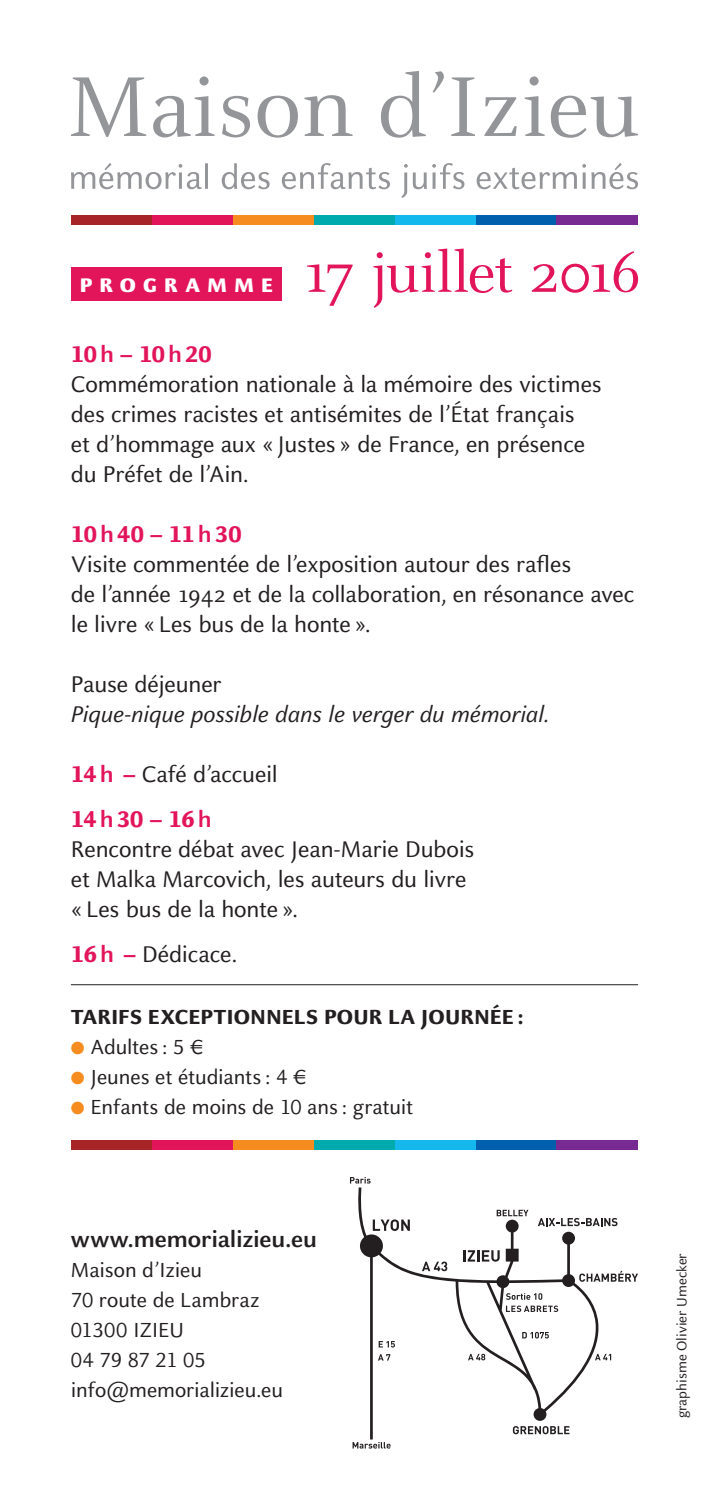
<style>
.page{position:relative;width:709px;height:1489px;background:#fff}
.page>*{position:absolute;margin:0;border:0;box-sizing:border-box;transform-origin:0 0}
.t1{font:25px/30px "Celeste Sans";letter-spacing:-.005em;color:#231f20}
.t2{font:italic 25px "Celeste Sans";letter-spacing:-.01em;color:#231f20}
.t3{font:800 25px "Celeste Sans SC";letter-spacing:-.015em;color:#e3155a}
.t4{font:700 25px "Celeste Sans";color:#231f20}
.t5{font:22.5px "Celeste Sans";letter-spacing:-.005em;color:#231f20}
.t6{font:800 22.5px "Celeste Sans";color:#231f20}
.t7{font:22.5px "Celeste Sans SC";color:#231f20}
.t8{font:900 21.75px "Celeste Sans";letter-spacing:.325em;color:#fff}
.t9{font:15px "Celeste Sans";color:#231f20}
.s1{font-family:"Celeste Sans";font-weight:700}
.s2{font-family:"Celeste Sans SC";font-weight:800;color:#e3155a}
.s3{font-weight:700;color:#e3155a}
.s4{color:#f68b1f}
.s5{font-family:"Celeste Sans SC"}
.s6{font-family:"Celeste Sans"}
</style>
<div class="page">
<div style="left:71px;top:215px;width:81px;height:10px;background:#a72427"></div>
<div style="left:152px;top:215px;width:81px;height:10px;background:#e3155a"></div>
<div style="left:233px;top:215px;width:81px;height:10px;background:#f68b1f"></div>
<div style="left:314px;top:215px;width:81px;height:10px;background:#00aaad"></div>
<div style="left:395px;top:215px;width:80px;height:10px;background:#15b8ec"></div>
<div style="left:475px;top:215px;width:81px;height:10px;background:#0160ae"></div>
<div style="left:556px;top:215px;width:82px;height:10px;background:#772a91"></div>
<div style="left:71px;top:1140px;width:81px;height:10px;background:#a72427"></div>
<div style="left:152px;top:1140px;width:81px;height:10px;background:#e3155a"></div>
<div style="left:233px;top:1140px;width:81px;height:10px;background:#f68b1f"></div>
<div style="left:314px;top:1140px;width:81px;height:10px;background:#00aaad"></div>
<div style="left:395px;top:1140px;width:80px;height:10px;background:#15b8ec"></div>
<div style="left:475px;top:1140px;width:81px;height:10px;background:#0160ae"></div>
<div style="left:556px;top:1140px;width:82px;height:10px;background:#772a91"></div>
<svg style="left:71px;top:71px;width:567px;height:67px"></svg>
<svg style="left:71px;top:163px;width:567px;height:35px"></svg>
<div style="left:71px;top:267px;width:211px;height:34px;background:#e3155a"></div>
<svg style="left:307px;top:248px;width:331px;height:60px"></svg>
<hr style="left:71px;top:984px;width:567px;height:1px;background:#231f20">
<svg style="left:601px;top:1218px;width:16px;height:8px"></svg>
<svg style="left:600px;top:1270px;width:38px;height:11px"></svg>
<svg style="left:350px;top:1177px;width:20px;height:6px"></svg>
<svg style="left:352px;top:1442px;width:38px;height:6px"></svg>
<svg style="left:600px;top:1353px;width:11px;height:7px"></svg>
<svg style="left:358px;top:1187px;width:242px;height:252px"></svg>
<svg style="left:506px;top:1305px;width:52px;height:6px"></svg>
<p class="t8" style="left:80px;top:272px;width:194px">PROGRAMME</p>
<p class="t3" style="left:71px;top:339px;width:142px">10<span class="s1">h</span> – 10<span class="s1">h</span>20</p>
<p class="t1" style="left:71px;top:369px;width:532px">Commémoration nationale à la mémoire des victimes des crimes racistes et antisémites de l’État français<br>et d’hommage aux « Justes » de France, en présence du Préfet de l’Ain.</p>
<p class="t3" style="left:71px;top:519px;width:172px">10<span class="s1">h</span>40 – 11<span class="s1">h</span>30</p>
<p class="t1" style="left:71px;top:549px;width:565px">Visite commentée de l’exposition autour des rafles<br>de l’année 1942 et de la collaboration, en résonance avec le livre « Les bus de la honte ».</p>
<p class="t1" style="left:71px;top:669px;width:152px">Pause déjeuner</p>
<p class="t2" style="left:71px;top:699px;width:480px">Pique-nique possible dans le verger du mémorial.</p>
<p class="t1" style="left:71px;top:759px;width:208px"><span class="s2">14</span><span class="s3">h</span> <span class="s2">–</span> Café d’accueil</p>
<p class="t3" style="left:71px;top:804px;width:142px">14<span class="s1">h</span>30 – 16<span class="s1">h</span></p>
<p class="t1" style="left:71px;top:834px;width:405px">Rencontre débat avec Jean-Marie Dubois et Malka Marcovich, les auteurs du livre</p>
<p class="t1" style="left:71px;top:894px;width:228px">« Les bus de la honte ».</p>
<p class="t1" style="left:71px;top:939px;width:168px"><span class="s2">16</span><span class="s3">h</span> <span class="s2">–</span> Dédicace.</p>
<p class="t6" style="left:71px;top:1003px;width:454px">TARIFS EXCEPTIONNELS POUR LA JOURNÉE:</p>
<p class="t5" style="left:71px;top:1033px;width:134px"><span class="s4">●</span> Adultes: <span class="s5">5</span> €</p>
<p class="t5" style="left:71px;top:1063px;width:237px"><span class="s4">●</span> Jeunes et étudiants: <span class="s5">4</span> €</p>
<p class="t5" style="left:71px;top:1093px;width:344px"><span class="s4">●</span> Enfants de moins de <span class="s5">10</span> ans: gratuit</p>
<p class="t4" style="left:71px;top:1223px;width:248px">www.memorializieu.eu</p>
<p class="t5" style="left:71px;top:1256px;width:133px">Maison d’Izieu</p>
<p class="t5" style="left:71px;top:1286px;width:190px"><span class="s5">70</span> route de Lambraz</p>
<p class="t7" style="left:71px;top:1316px;width:114px">01300 <span class="s6">IZIEU</span></p>
<p class="t7" style="left:71px;top:1346px;width:136px">04 79 87 21 05</p>
<p class="t5" style="left:71px;top:1376px;width:214px">info@memorializieu.eu</p>
<p class="t9" style="left:672px;top:1417px;width:166px;rotate:-90deg">graphisme Olivier Umecker</p>
</div>
